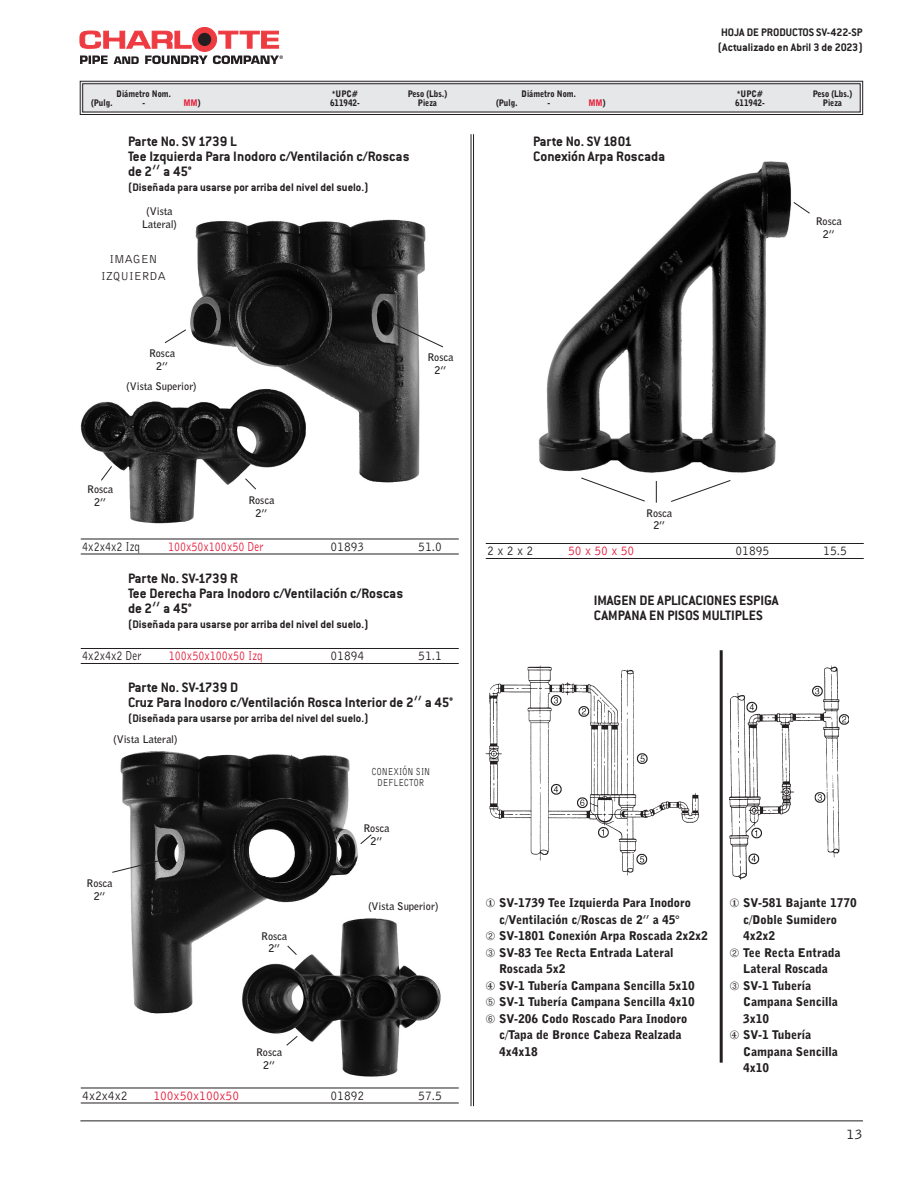
<style>
.page{position:relative;width:918px;height:1188px;background:#fff}
.page>*{position:absolute;margin:0;border:0;box-sizing:border-box;transform-origin:0 0}
.Descript___Part_No{font:700 15px "Conduit ITC";color:#231f20}
.t1{font:15px "Bell Gothic BT";color:#231f20}
.Body{font:13.5px "Bell Gothic BT";color:#231f20;scale:.9 1}
.Body-2{font:13.5px "Bell Gothic BT";color:#e51836;scale:.8 1}
.Body-3{font:13.5px "Bell Gothic BT";color:#e51836;scale:.9 1}
.Body-4{font:13.5px "Bell Gothic BT";color:#231f20;scale:.8 1}
.t2{font:900 12px/16.5px "Bell Gothic BT";color:#231f20}
.Descript___Part_No-2{font:700 12px "Conduit ITC";color:#231f20}
.t3{font:12px "Bell Gothic BT";color:#231f20}
.t4{font:700 10.5px/12.6px "Bell Gothic BT";color:#231f20;text-align:center}
.t5{font:10.5px/10.5px "Bell Gothic BT";color:#231f20;text-align:center;scale:.8 1}
.t6{font:900 9px "Bell Gothic BT";color:#231f20;scale:.9 1}
.t7{font:900 9px "Bell Gothic BT";color:#e51836;scale:.9 1}
.s1{color:#231f20}
.s2{font-family:"Bell Gothic BT"}
.s3{font-weight:700}
</style>
<div class="page">
<img style="left:538px;top:161px;width:253px;height:312px">
<svg style="left:793px;top:202px;width:17px;height:12px"></svg>
<svg style="left:581px;top:477px;width:64px;height:25px"></svg>
<svg style="left:671px;top:480px;width:60px;height:22px"></svg>
<svg style="left:656px;top:481px;width:1px;height:22px"></svg>
<hr style="left:81px;top:539px;width:378px;height:1px;background:#231f20">
<hr style="left:81px;top:554px;width:378px;height:1px;background:#231f20">
<hr style="left:81px;top:648px;width:378px;height:1px;background:#231f20">
<hr style="left:81px;top:663px;width:378px;height:1px;background:#231f20">
<hr style="left:81px;top:1088px;width:378px;height:1px;background:#231f20">
<hr style="left:81px;top:1103px;width:378px;height:1px;background:#231f20">
<hr style="left:486px;top:543px;width:378px;height:1px;background:#231f20">
<hr style="left:486px;top:558px;width:378px;height:1px;background:#231f20">
<hr style="left:720px;top:650px;width:3px;height:413px;background:#231f20">
<img style="left:486px;top:665px;width:213px;height:210px">
<img style="left:730px;top:665px;width:119px;height:215px">
<hr style="left:80px;top:1120px;width:783px;height:1px;background:#231f20">
<hr style="left:471px;top:134px;width:1px;height:972px;background:#231f20">
<hr style="left:473px;top:134px;width:1px;height:972px;background:#231f20">
<img style="left:120px;top:751px;width:238px;height:263px">
<img style="left:240px;top:917px;width:201px;height:160px">
<svg style="left:112px;top:858px;width:56px;height:15px"></svg>
<svg style="left:360px;top:834px;width:12px;height:10px"></svg>
<svg style="left:287px;top:945px;width:10px;height:11px"></svg>
<svg style="left:286px;top:1035px;width:12px;height:11px"></svg>
<div style="left:193px;top:27px;width:24px;height:24px;background:#ee3a41;border-radius:50%"></div>
<div style="left:192px;top:27px;width:25px;height:25px;border:1px solid #ee3a41;border-radius:50%"></div>
<div style="left:199px;top:33px;width:12px;height:13px;background:#231f20;border-radius:50%"></div>
<div style="left:198px;top:33px;width:13px;height:13px;border:1px solid #231f20;border-radius:50%"></div>
<svg style="left:80px;top:31px;width:112px;height:18px"></svg>
<svg style="left:80px;top:55px;width:203px;height:9px"></svg>
<svg style="left:218px;top:31px;width:61px;height:18px"></svg>
<img style="left:190px;top:219px;width:236px;height:264px">
<img style="left:80px;top:387px;width:228px;height:137px">
<svg style="left:164px;top:329px;width:22px;height:14px"></svg>
<svg style="left:389px;top:321px;width:55px;height:27px"></svg>
<svg style="left:100px;top:465px;width:13px;height:16px"></svg>
<svg style="left:244px;top:478px;width:13px;height:12px"></svg>
<svg style="left:80px;top:81px;width:783px;height:34px;background:#d0d0d2"></svg>
<p class="t6" style="left:117px;top:88px;width:62px">Diámetro Nom.</p>
<p class="t6" style="left:332px;top:88px;width:31px">★UPC#</p>
<p class="t6" style="left:408px;top:88px;width:46px">Peso (Lbs.)</p>
<p class="t6" style="left:91px;top:97px;width:26px">(Pulg.</p>
<p class="t6" style="left:143px;top:97px;width:4px">-</p>
<p class="t7" style="left:183px;top:97px;width:21px">MM<span class="s1">)</span></p>
<p class="t6" style="left:330px;top:97px;width:35px">611942-</p>
<p class="t6" style="left:418px;top:97px;width:23px">Pieza</p>
<p class="Descript___Part_No" style="left:128px;top:132px;width:110px">Parte No. SV 1739 L</p>
<p class="Descript___Part_No" style="left:128px;top:147px;width:283px">Tee Izquierda Para Inodoro c/Ventilación c/Roscas</p>
<p class="Descript___Part_No" style="left:128px;top:162px;width:65px">de 2<span class="s2">”</span> a 45°</p>
<p class="Descript___Part_No-2" style="left:128px;top:180px;width:242px">(Diseñada para usarse por arriba del nivel del suelo.)</p>
<p class="t4" style="left:142px;top:205px;width:37px">(Vista<br>Lateral)</p>
<p class="t3" style="left:109px;top:252px;width:50px">IMAGEN</p>
<p class="t3" style="left:101px;top:269px;width:66px">IZQUIERDA</p>
<p class="t4" style="left:149px;top:347px;width:27px">Rosca<br>2”</p>
<p class="t4" style="left:427px;top:351px;width:27px">Rosca<br>2”</p>
<p class="t4" style="left:126px;top:379px;width:72px">(Vista Superior)</p>
<p class="Descript___Part_No-2" style="left:721px;top:25px;width:143px">HOJA DE PRODUCTOS SV-422-SP</p>
<p class="Descript___Part_No-2" style="left:718px;top:40px;width:146px">(Actualizado en Abril 3 de 2023)</p>
<p class="t6" style="left:522px;top:88px;width:62px">Diámetro Nom.</p>
<p class="t6" style="left:737px;top:88px;width:31px">★UPC#</p>
<p class="t6" style="left:813px;top:88px;width:46px">Peso (Lbs.)</p>
<p class="t6" style="left:496px;top:97px;width:26px">(Pulg.</p>
<p class="t6" style="left:548px;top:97px;width:4px">-</p>
<p class="t7" style="left:588px;top:97px;width:21px">MM<span class="s1">)</span></p>
<p class="t6" style="left:735px;top:97px;width:35px">611942-</p>
<p class="t6" style="left:823px;top:97px;width:23px">Pieza</p>
<p class="Descript___Part_No" style="left:533px;top:132px;width:101px">Parte No. SV 1801</p>
<p class="Descript___Part_No" style="left:533px;top:147px;width:134px">Conexión Arpa Roscada</p>
<p class="t4" style="left:816px;top:215px;width:27px">Rosca<br>2”</p>
<p class="t4" style="left:87px;top:483px;width:27px">Rosca<br>2”</p>
<p class="t4" style="left:248px;top:494px;width:27px">Rosca<br>2”</p>
<p class="Body-4" style="left:82px;top:538px;width:74px">4x2x4x2 Izq</p>
<p class="Body-2" style="left:168px;top:538px;width:121px">100x50x100x50 Der</p>
<p class="Body" style="left:331px;top:538px;width:39px">01893</p>
<p class="Body" style="left:418px;top:538px;width:28px">51.0</p>
<p class="Descript___Part_No" style="left:128px;top:569px;width:111px">Parte No. SV-1739 R</p>
<p class="Descript___Part_No" style="left:128px;top:584px;width:277px">Tee Derecha Para Inodoro c/Ventilación c/Roscas</p>
<p class="Descript___Part_No" style="left:128px;top:599px;width:65px">de 2<span class="s2">”</span> a 45°</p>
<p class="Descript___Part_No-2" style="left:128px;top:617px;width:242px">(Diseñada para usarse por arriba del nivel del suelo.)</p>
<p class="Body-4" style="left:82px;top:647px;width:75px">4x2x4x2 Der</p>
<p class="Body-2" style="left:169px;top:647px;width:119px">100x50x100x50 Izq</p>
<p class="Body" style="left:330px;top:647px;width:39px">01894</p>
<p class="Body" style="left:418px;top:647px;width:28px">51.1</p>
<p class="Descript___Part_No" style="left:128px;top:679px;width:112px">Parte No. SV-1739 D</p>
<p class="Descript___Part_No" style="left:128px;top:694px;width:327px">Cruz Para Inodoro c/Ventilación Rosca Interior de 2<span class="s2">”</span> a 45°</p>
<p class="Descript___Part_No-2" style="left:128px;top:712px;width:242px">(Diseñada para usarse por arriba del nivel del suelo.)</p>
<p class="t4" style="left:113px;top:732px;width:66px">(Vista Lateral)</p>
<p class="t4" style="left:87px;top:877px;width:27px">Rosca<br>2”</p>
<p class="t4" style="left:261px;top:929px;width:27px">Rosca<br>2”</p>
<p class="t4" style="left:256px;top:1046px;width:27px">Rosca<br>2”</p>
<p class="t5" style="left:372px;top:766px;width:75px">CONEXIÓN SIN<br>DEFLECTOR</p>
<p class="t4" style="left:364px;top:822px;width:27px">Rosca<br>2”</p>
<p class="t4" style="left:368px;top:900px;width:72px">(Vista Superior)</p>
<p class="Body" style="left:82px;top:1087px;width:52px">4x2x4x2</p>
<p class="Body-3" style="left:153px;top:1087px;width:97px">100x50x100x50</p>
<p class="Body" style="left:331px;top:1087px;width:39px">01892</p>
<p class="Body" style="left:418px;top:1087px;width:28px">57.5</p>
<p class="t4" style="left:646px;top:506px;width:27px">Rosca<br>2”</p>
<p class="Body" style="left:487px;top:542px;width:53px">2 x 2 x 2</p>
<p class="Body-3" style="left:568px;top:542px;width:75px">50 x 50 x 50</p>
<p class="Body" style="left:736px;top:542px;width:39px">01895</p>
<p class="Body" style="left:823px;top:542px;width:28px">15.5</p>
<p class="Descript___Part_No" style="left:594px;top:591px;width:186px">IMAGEN DE APLICACIONES ESPIGA</p>
<p class="Descript___Part_No" style="left:594px;top:606px;width:170px">CAMPANA EN PISOS MULTIPLES</p>
<p class="t2" style="left:486px;top:895px;width:207px">① SV-1739 Tee Izquierda Para Inodoro</p>
<p class="t2" style="left:499px;top:911px;width:182px">c/Ventilación c/Roscas de 2<span class="s3">”</span> a 45°</p>
<p class="t2" style="left:486px;top:928px;width:224px">➁ SV-1801 Conexión Arpa Roscada 2x2x2</p>
<p class="t2" style="left:499px;top:944px;width:176px;text-indent:-14px">➂ SV-83 Tee Recta Entrada Lateral<br>Roscada 5x2</p>
<p class="t2" style="left:486px;top:977px;width:210px">④ SV-1 Tubería Campana Sencilla 5x10</p>
<p class="t2" style="left:486px;top:994px;width:210px">➄ SV-1 Tubería Campana Sencilla 4x10</p>
<p class="t2" style="left:486px;top:1010px;width:203px">➅ SV-206 Codo Roscado Para Inodoro</p>
<p class="t2" style="left:499px;top:1027px;width:184px">c/Tapa de Bronce Cabeza Realzada<br>4x4x18</p>
<p class="t2" style="left:730px;top:895px;width:129px">① SV-581 Bajante 1770</p>
<p class="t2" style="left:743px;top:911px;width:95px">c/Doble Sumidero</p>
<p class="t2" style="left:743px;top:928px;width:34px">4x2x2</p>
<p class="t2" style="left:730px;top:944px;width:112px">➁ Tee Recta Entrada</p>
<p class="t2" style="left:743px;top:961px;width:86px">Lateral Roscada</p>
<p class="t2" style="left:730px;top:977px;width:83px">➂ SV-1 Tubería</p>
<p class="t2" style="left:743px;top:994px;width:96px">Campana Sencilla</p>
<p class="t2" style="left:743px;top:1010px;width:28px">3x10</p>
<p class="t2" style="left:730px;top:1027px;width:83px">④ SV-1 Tubería</p>
<p class="t2" style="left:743px;top:1043px;width:96px">Campana Sencilla</p>
<p class="t2" style="left:743px;top:1060px;width:28px">4x10</p>
<p class="t1" style="left:846px;top:1125px;width:18px">13</p>
</div>
